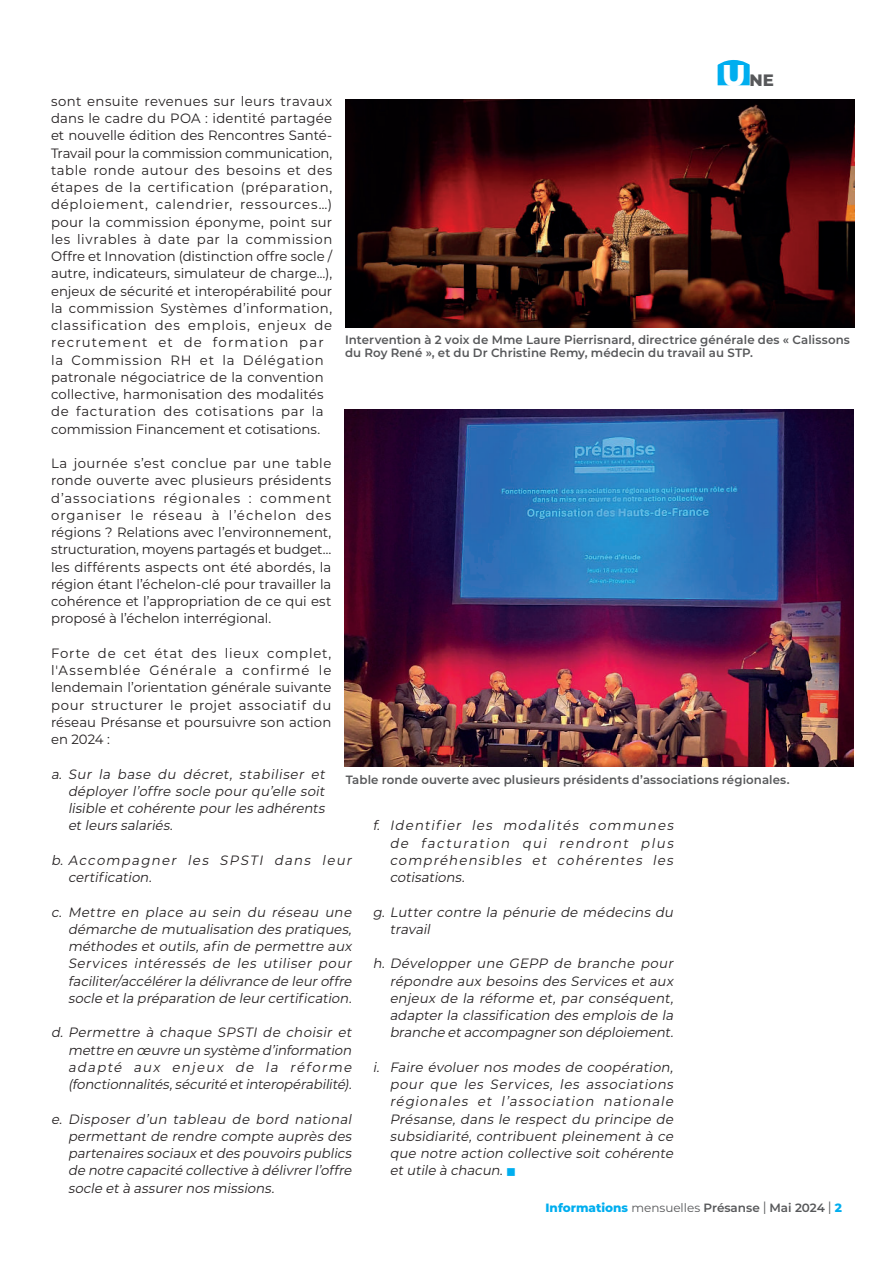
<style>
.page{position:relative;width:893px;height:1263px;background:#fff}
.page>*{position:absolute;margin:0;border:0;box-sizing:border-box;transform-origin:0 0}
.t1{font:800 16.5px "Montserrat";color:#57585a}
.t2{font:italic 13.5px/17.2px "Montserrat";letter-spacing:.025em;color:#231f20;text-align:justify}
.t3{font:13.5px/17.2px "Montserrat";letter-spacing:.02em;color:#231f20;text-align:justify}
.t4{font:600 12px/13.5px "Montserrat";letter-spacing:.01em;color:#57585a}
.s1{font-size:30px;color:#fff}
.s2{font-style:normal}
.s3{color:#00aeef}
.s4{font-weight:800;color:#00aeef}
.s5{font-weight:400}
.s6{font-weight:400;font-size:16.8px}
</style>
<div class="page">
<svg style="left:718px;top:60px;width:32px;height:25px"></svg>
<img style="left:345px;top:100px;width:510px;height:228px">
<img style="left:344px;top:409px;width:510px;height:357px">
<p class="t1" style="left:722px;top:70px;width:53px"><span class="s1">U</span> NE</p>
<p class="t3" style="left:51px;top:93px;width:283px;text-align:left">sont ensuite revenues sur leurs travaux dans le cadre du POA : identité partagée et nouvelle édition des Rencontres Santé-Travail pour la commission communication, table ronde autour des besoins et des étapes de la certification (préparation, déploiement, calendrier, ressources…) pour la commission éponyme, point sur les livrables à date par la commission Offre et Innovation (distinction offre socle / autre, indicateurs, simulateur de charge…), enjeux de sécurité et interopérabilité pour la commission Systèmes d’information, classification des emplois, enjeux de recrutement et de formation par la Commission RH et la Délégation patronale négociatrice de la convention collective, harmonisation des modalités de facturation des cotisations par la commission Financement et cotisations.</p>
<p class="t3" style="left:51px;top:455px;width:282px">La journée s’est conclue par une table ronde ouverte avec plusieurs présidents d’associations régionales : comment organiser le réseau à l’échelon des régions ? Relations avec l’environnement, structuration, moyens partagés et budget… les différents aspects ont été abordés, la région étant l’échelon-clé pour travailler la cohérence et l’appropriation de ce qui est proposé à l’échelon interrégional.</p>
<p class="t3" style="left:51px;top:645px;width:282px">Forte de cet état des lieux complet, l'Assemblée Générale a confirmé le lendemain l’orientation générale suivante pour structurer le projet associatif du réseau Présanse et poursuivre son action en 2024 :</p>
<p class="t2" style="left:68px;top:766px;width:261px;text-indent:-17px">a. Sur la base du décret, stabiliser et déployer l’offre socle pour qu’elle soit lisible et cohérente pour les adhérents et leurs salariés.</p>
<p class="t2" style="left:68px;top:852px;width:287px;text-indent:-17px">b. Accompagner les SPSTI dans leur certification.</p>
<p class="t2" style="left:68px;top:904px;width:287px;text-indent:-17px">c. Mettre en place au sein du réseau une démarche de mutualisation des pratiques, méthodes et outils, afin de permettre aux Services intéressés de les utiliser pour faciliter/accélérer la délivrance de leur offre socle et la préparation de leur certification.</p>
<p class="t2" style="left:68px;top:1024px;width:287px;text-indent:-17px">d. Permettre à chaque SPSTI de choisir et mettre en œuvre un système d’information adapté aux enjeux de la réforme (fonctionnalités,sécurité et interopérabilité).</p>
<p class="t2" style="left:68px;top:1111px;width:287px;text-indent:-17px">e. Disposer d’un tableau de bord national permettant de rendre compte auprès des partenaires sociaux et des pouvoirs publics de notre capacité collective à délivrer l’offre socle et à assurer nos missions.</p>
<p class="t4" style="left:345px;top:334px;width:506px">Intervention à 2 voix de Mme Laure Pierrisnard, directrice générale des « Calissons du Roy René », et du Dr Christine Remy, médecin du travail au STP.</p>
<p class="t4" style="left:346px;top:774px;width:445px">Table ronde ouverte avec plusieurs présidents d’associations régionales.</p>
<p class="t2" style="left:390px;top:817px;width:287px;text-indent:-17px">f. Identifier les modalités communes de f acturation qui rendront plus compréhensibles et cohérentes les cotisations.</p>
<p class="t2" style="left:390px;top:904px;width:287px;text-indent:-17px">g. Lutter contre la pénurie de médecins du travail</p>
<p class="t2" style="left:390px;top:955px;width:287px;text-indent:-17px">h. Développer une GEPP de branche pour répondre aux besoins des Services et aux enjeux de la réforme et, par conséquent, adapter la classification des emplois de la branche et accompagner son déploiement.</p>
<p class="t2" style="left:390px;top:1059px;width:287px;text-indent:-17px">i. Faire évoluer nos modes de coopération, pour que les Services, les associations régionales et l’association nationale Présanse, dans le respect du principe de subsidiarité, contribuent pleinement à ce que notre action collective soit cohérente et utile à chacun<span class="s2">.</span> <span class="s3">■</span></p>
<p class="t4" style="left:546px;top:1202px;width:298px"><span class="s4">Informations</span> <span class="s5">mensuelles</span> Présanse <span class="s6">l</span> Mai 2024 <span class="s6">l</span> <span class="s4">2</span></p>
</div>
